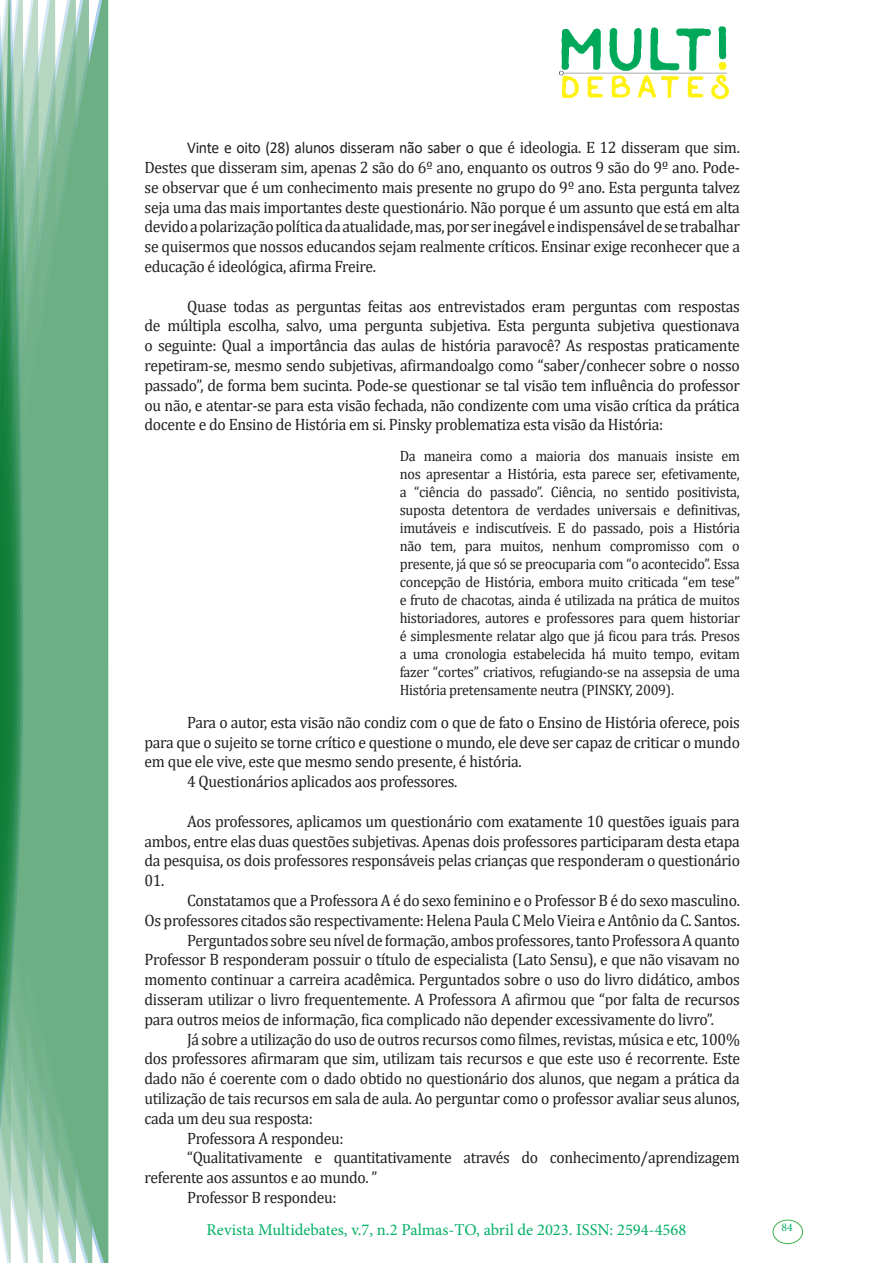
<style>
.page{position:relative;width:893px;height:1263px;background:#fff}
.page>*{position:absolute;margin:0;border:0;box-sizing:border-box;transform-origin:0 0}
.texto{font:16.5px/19.8px "Cambria";letter-spacing:-.02em;color:#231f20;text-align:justify;scale:.95 1}
.t1{font:16.5px "Minion Pro";color:#00b064}
.citacao{font:15px/18px "Cambria";letter-spacing:-.02em;color:#231f20;text-align:justify;scale:.95 1}
.t2{font:11.7px "Minion Pro";color:#00b064}
.s1{font-family:"Calibri"}
</style>
<div class="page">
<img style="left:559px;top:26px;width:169px;height:72px">
<div style="left:95px;top:0;width:14px;height:1263px;background:#6caf84"></div>
<svg style="left:79px;top:0;width:16px;height:1263px;background:#71b289"></svg>
<svg style="left:62px;top:0;width:17px;height:1263px;background:#75b48c"></svg>
<svg style="left:45px;top:0;width:17px;height:1263px;background:#7cb792"></svg>
<svg style="left:30px;top:0;width:15px;height:1263px;background:#80ba96"></svg>
<svg style="left:0;top:0;width:30px;height:1263px;background:#61a97f"></svg>
<div style="left:772px;top:1219px;width:31px;height:25px;border:1px solid #40ae49;border-radius:50%"></div>
<p class="texto" style="left:145px;top:138px;width:628px;text-indent:43px"><span class="s1">Vinte e oito (28) alunos disseram não saber o q</span>ue é ideologia. E 12 disseram que sim.<br>Destes que disseram sim, apenas 2 são do 6º ano, enquanto os outros 9 são do 9º ano. Pode&shy;se observar que é um conhecimento mais presente no grupo do 9º ano. Esta pergunta talvez seja uma das mais importantes deste questionário. Não porque é um assunto que está em alta devido a polarização política da atualidade, mas, por ser inegável e indispensável de se trabalhar se quisermos que nossos educandos sejam realmente críticos. Ensinar exige reconhecer que a educação é ideológica, afirma Freire.</p>
<p class="texto" style="left:145px;top:296px;width:628px;text-indent:43px">Quase todas as perguntas feitas aos entrevistados eram perguntas com respostas de múltipla escolha, salvo, uma pergunta subjetiva. Esta pergunta subjetiva questionava o seguinte: Qual a importância das aulas de história paravocê? As respostas praticamente repetiram-se, mesmo sendo subjetivas, afirmandoalgo como “saber/conhecer sobre o nosso passado”, de forma bem sucinta. Pode-se questionar se tal visão tem influência do professor ou não, e atentar-se para esta visão fechada, não condizente com uma visão crítica da prática docente e do Ensino de História em si. Pinsky problematiza esta visão da História:</p>
<p class="citacao" style="left:400px;top:447px;width:360px">Da maneira como a maioria dos manuais insiste em nos apresentar a História, esta parece ser, efetivamente, a “ciência do passado”. Ciência, no sentido positivista, suposta detentora de verdades universais e definitivas, imutáveis e indiscutíveis. E do passado, pois a História não tem, para muitos, nenhum compromisso com o presente, já que só se preocuparia com “o acontecido”. Essa concepção de História, embora muito criticada “em tese” e fruto de chacotas, ainda é utilizada na prática de muitos historiadores, autores e professores para quem historiar é simplesmente relatar algo que já ficou para trás. Presos a uma cronologia estabelecida há muito tempo, evitam fazer “cortes” criativos, refugiando-se na assepsia de uma História pretensamente neutra (PINSKY, 2009).</p>
<p class="texto" style="left:145px;top:712px;width:628px;text-indent:43px">Para o autor, esta visão não condiz com o que de fato o Ensino de História oferece, pois para que o sujeito se torne crítico e questione o mundo, ele deve ser capaz de criticar o mundo em que ele vive, este que mesmo sendo presente, é história.</p>
<p class="texto" style="left:187px;top:771px;width:286px">4 Questionários aplicados aos professores.</p>
<p class="texto" style="left:145px;top:811px;width:628px;text-indent:43px">Aos professores, aplicamos um questionário com exatamente 10 questões iguais para ambos, entre elas duas questões subjetivas. Apenas dois professores participaram desta etapa da pesquisa, os dois professores responsáveis pelas crianças que responderam o questionário 01.</p>
<p class="texto" style="left:145px;top:890px;width:628px;text-align:right">Constatamos que a Professora A é do sexo feminino e o Professor B é do sexo masculino.<br>Os professores citados são respectivamente: Helena Paula C Melo Vieira e Antônio da C. Santos.</p>
<p class="texto" style="left:145px;top:930px;width:628px;text-indent:43px">Perguntados sobre seu nível de formação, ambos professores, tanto Professora A quanto Professor B responderam possuir o título de especialista (Lato Sensu), e que não visavam no momento continuar a carreira acadêmica. Perguntados sobre o uso do livro didático, ambos disseram utilizar o livro frequentemente. A Professora A afirmou que “por falta de recursos para outros meios de informação, fica complicado não depender excessivamente do livro”.</p>
<p class="texto" style="left:145px;top:1029px;width:628px;text-indent:43px">Já sobre a utilização do uso de outros recursos como filmes, revistas, música e etc, 100% dos professores afirmaram que sim, utilizam tais recursos e que este uso é recorrente. Este dado não é coerente com o dado obtido no questionário dos alunos, que negam a prática da utilização de tais recursos em sala de aula. Ao perguntar como o professor avaliar seus alunos, cada um deu sua resposta:</p>
<p class="texto" style="left:187px;top:1128px;width:166px">Professora A respondeu:</p>
<p class="texto" style="left:145px;top:1148px;width:628px;text-indent:43px">“Qualitativamente e quantitativamente através do conhecimento/aprendizagem referente aos assuntos e ao mundo. ”</p>
<p class="texto" style="left:187px;top:1187px;width:159px">Professor B respondeu:</p>
<p class="t1" style="left:207px;top:1218px;width:481px">Revista Multidebates, v.7, n.2 Palmas-TO, abril de 2023. ISSN: 2594-4568</p>
<p class="t2" style="left:781px;top:1219px;width:13px">84</p>
</div>
